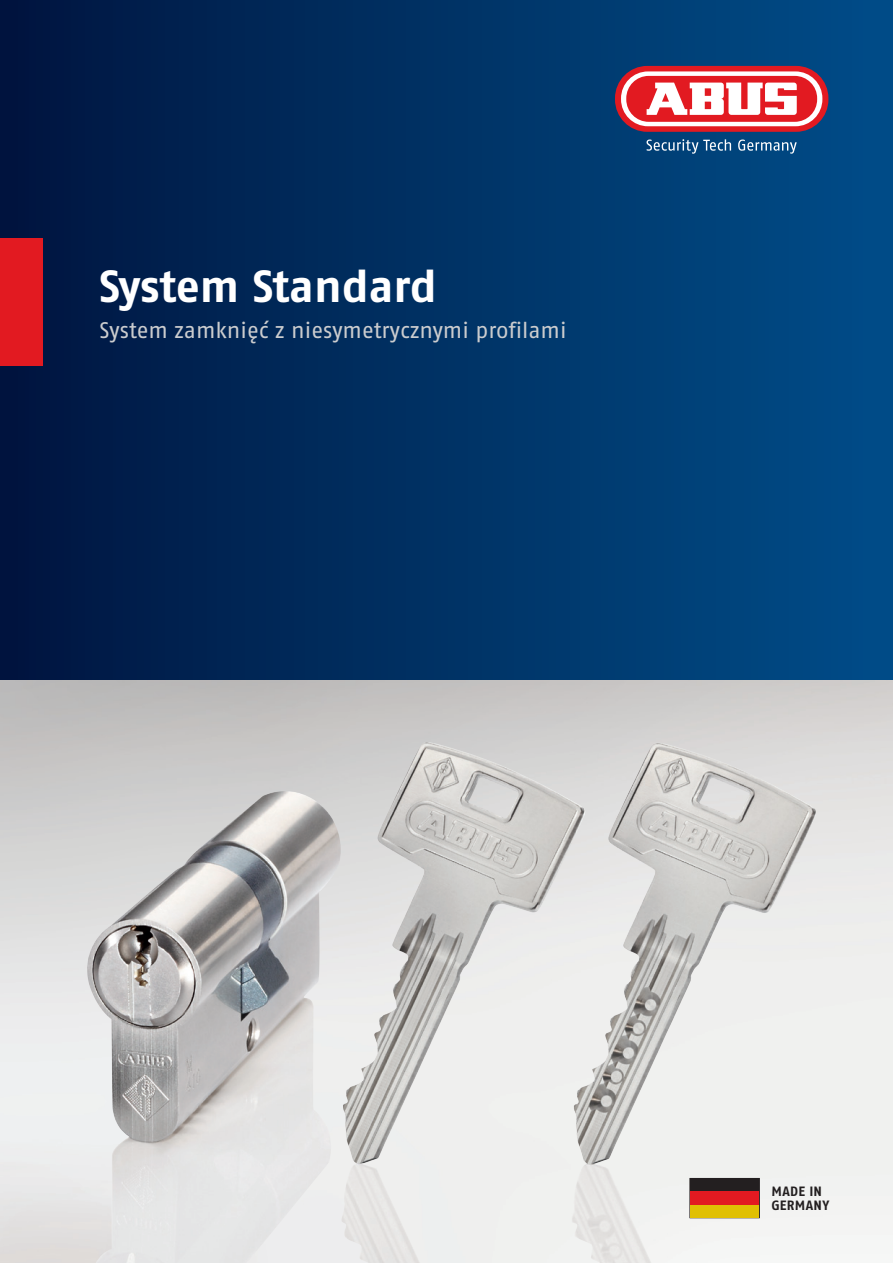
<style>
.page{position:relative;width:893px;height:1263px;background:#fff}
.page>*{position:absolute;margin:0;border:0;box-sizing:border-box;transform-origin:0 0}
.t1{font:700 45px "ABUS Fago Pro";color:#fff}
.t2{font:22.5px "ABUS Fago Pro";letter-spacing:-.005em;color:#cbccce}
.t3{font:700 13.5px/14.4px "ABUS Fago Pro";letter-spacing:.025em;color:#231f20}
</style>
<div class="page">
<div style="left:1px;top:0;width:892px;height:1263px;background:linear-gradient(to right,#001540,#004e89)"></div>
<hr style="left:1px;top:0;width:1px;height:1263px;background:#00133e">
<div style="left:615px;top:66px;width:213px;height:66px;background:#e21a21;border-radius:32px"></div>
<div style="left:621px;top:71px;width:201px;height:55px;background:#fff;border-radius:27px"></div>
<div style="left:626px;top:76px;width:191px;height:46px;background:#e21a21;border-radius:22px"></div>
<svg style="left:647px;top:83px;width:150px;height:32px"></svg>
<svg style="left:647px;top:139px;width:84px;height:15px"></svg>
<svg style="left:738px;top:140px;width:59px;height:14px"></svg>
<div style="left:1px;top:238px;width:42px;height:128px;background:#e21a21"></div>
<img style="left:1px;top:680px;width:892px;height:583px">
<div style="left:690px;top:1179px;width:69px;height:38px;background:#231f20"></div>
<div style="left:690px;top:1178px;width:70px;height:40px;border:2px solid #231f20"></div>
<div style="left:690px;top:1204px;width:69px;height:13px;background:#e0c003"></div>
<div style="left:690px;top:1191px;width:69px;height:14px;background:#e21a21"></div>
<img style="left:82px;top:791px;width:259px;height:472px">
<img style="left:341px;top:742px;width:112px;height:521px">
<img style="left:571px;top:743px;width:104px;height:520px">
<h1 class="t1" style="left:100px;top:259px;width:339px">System Standard</h1>
<p class="t2" style="left:100px;top:316px;width:468px">System zamknięć z niesymetrycznymi profilami</p>
<p class="t3" style="left:771px;top:1184px;width:59px">MADE IN<br>GERMANY</p>
</div>
